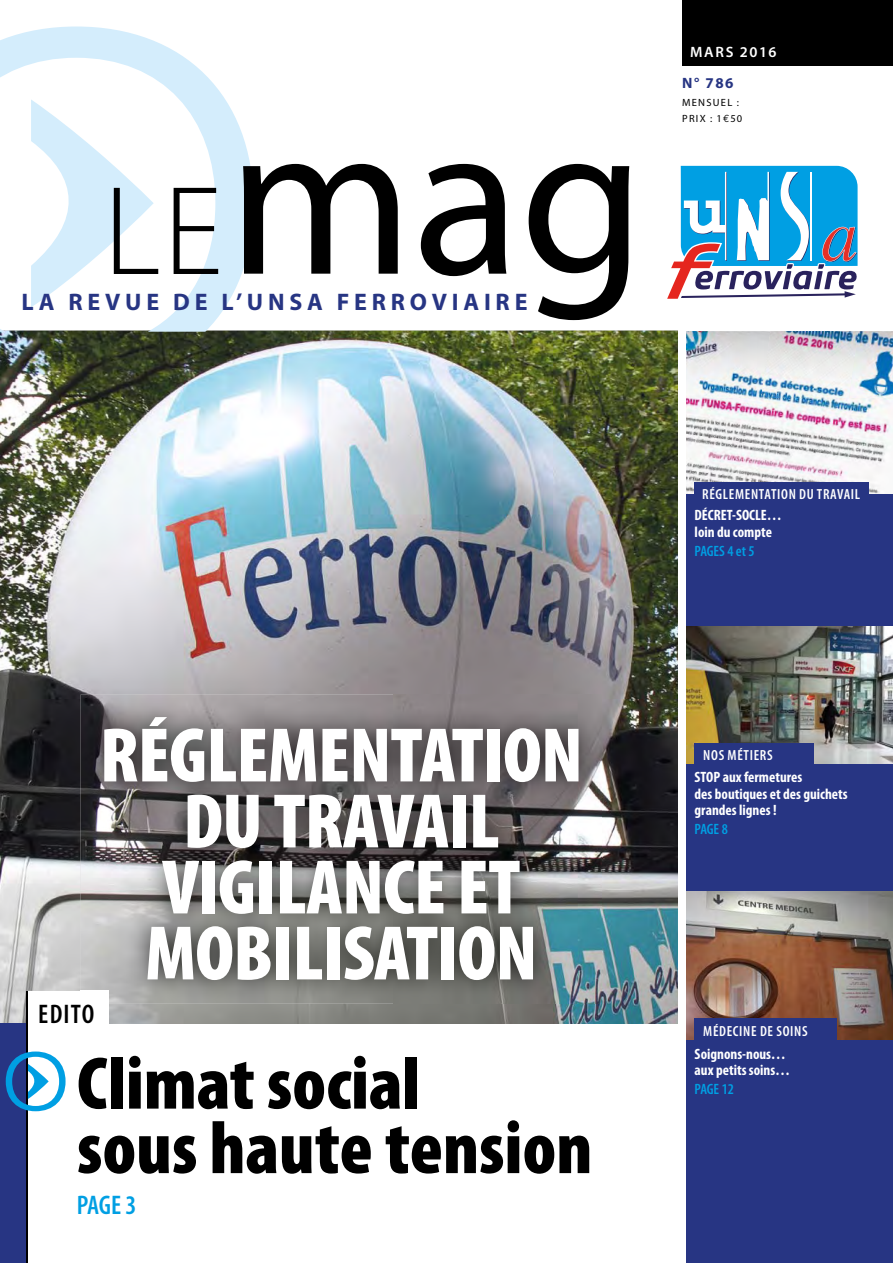
<style>
.page{position:relative;width:893px;height:1263px;background:#fff}
.page>*{position:absolute;margin:0;border:0;box-sizing:border-box;transform-origin:0 0}
.t1{font:222.15px "Myriad Pro";color:#000}
.t2{font:900 condensed 78px/66px "Myriad Pro";letter-spacing:-.01em;color:#fff;text-align:center}
.t3{font:900 condensed 75px/64.5px "Myriad Pro";color:#000}
.t4{font:600 condensed 27px "Myriad Pro";color:#009fe3}
.t5{font:600 condensed 27px "Myriad Pro";letter-spacing:.045em;color:#000}
.t6{font:700 24px "Myriad Pro";letter-spacing:.2em;color:#273583}
.t7{font:700 condensed 15px/16.5px "Myriad Pro";color:#fff}
.t8{font:600 condensed 15px "Myriad Pro";letter-spacing:-.01em;color:#009fe3}
.t9{font:600 15px/30.9px "Myriad Pro";letter-spacing:.105em;color:#fff}
.t10{font:600 condensed 14.7px "Myriad Pro";letter-spacing:.045em;color:#fff}
.t11{font:10.5px/16.2px "Myriad Pro";letter-spacing:.12em;color:#000}
.s1{font-weight:300;font-size:127.8px}
.s2{font-weight:700;color:#273583}
.s3{font-family:"Euro Mono"}
</style>
<div class="page">
<img style="left:686px;top:398px;width:207px;height:96px">
<img style="left:686px;top:331px;width:75px;height:67px">
<img style="left:761px;top:331px;width:88px;height:67px">
<img style="left:849px;top:331px;width:44px;height:67px">
<img style="left:0;top:331px;width:678px;height:693px">
<div style="left:682px;top:0;width:211px;height:66px;background:#000"></div>
<svg style="left:667px;top:166px;width:191px;height:133px"></svg>
<div style="left:684px;top:494px;width:209px;height:769px;background:#273583"></div>
<div style="left:694px;top:482px;width:175px;height:22px;background:#273583"></div>
<img style="left:686px;top:627px;width:207px;height:137px">
<div style="left:694px;top:743px;width:120px;height:22px;background:#273583"></div>
<img style="left:686px;top:892px;width:207px;height:147px">
<div style="left:694px;top:1018px;width:143px;height:22px;background:#273583"></div>
<div style="left:678px;top:312px;width:8px;height:951px;background:#fff"></div>
<svg style="left:0;top:27px;width:253px;height:305px"></svg>
<div style="left:0;top:1024px;width:27px;height:239px;background:#273583"></div>
<div style="left:28px;top:991px;width:81px;height:43px;background:#fff"></div>
<hr style="left:26px;top:991px;width:2px;height:272px;background:#000">
<svg style="left:6px;top:1051px;width:60px;height:60px"></svg>
<img style="left:81px;top:694px;width:521px;height:309px">
<img style="left:81px;top:991px;width:28px;height:12px">
<p class="t1" style="left:103px;top:62px;width:543px"><span class="s1">LE</span>mag</p>
<p class="t6" style="left:21px;top:286px;width:507px">LA REVUE DE L’UNSA FERROVIAIRE</p>
<p class="t9" style="left:682px;top:36px;width:96px;text-indent:8px">MARS 2016<br><span class="s2">N° 786</span></p>
<p class="t11" style="left:682px;top:94px;width:62px">MENSUEL :<br>PRIX : 1<span class="s3">€</span>50</p>
<p class="t5" style="left:38px;top:997px;width:57px">EDITO</p>
<p class="t2" style="left:100px;top:720px;width:485px">RÉGLEMENTATION<br>DU TRAVAIL<br>VIGILANCE ET<br>MOBILISATION</p>
<p class="t3" style="left:77px;top:1049px;width:517px">Climat social<br>sous haute tension</p>
<p class="t4" style="left:77px;top:1188px;width:61px">PAGE 3</p>
<p class="t10" style="left:702px;top:485px;width:160px">RÉGLEMENTATION DU TRAVAIL</p>
<p class="t7" style="left:695px;top:507px;width:89px">DÉCRET-SOCLE… loin du compte</p>
<p class="t8" style="left:695px;top:541px;width:61px">PAGES 4 et 5</p>
<p class="t10" style="left:703px;top:746px;width:71px">NOS MÉTIERS</p>
<p class="t7" style="left:695px;top:769px;width:155px">STOP aux fermetures<br>des boutiques et des guichets grandes lignes !</p>
<p class="t8" style="left:695px;top:820px;width:35px">PAGE 8</p>
<p class="t10" style="left:703px;top:1022px;width:106px">MÉDECINE DE SOINS</p>
<p class="t7" style="left:695px;top:1045px;width:97px">Soignons-nous… aux petits soins…</p>
<p class="t8" style="left:695px;top:1080px;width:41px">PAGE 12</p>
</div>
